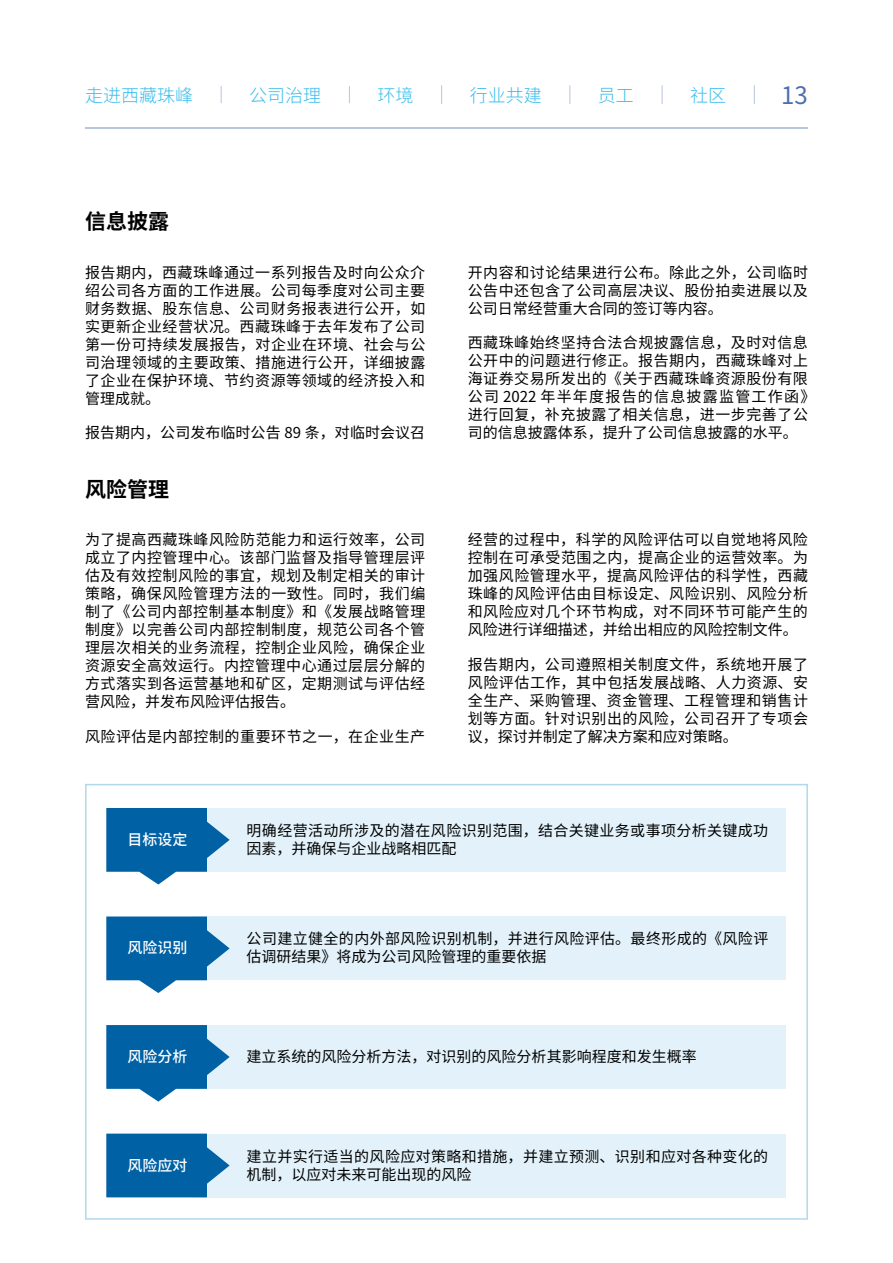
<style>
.page{position:relative;width:893px;height:1263px;background:#fff}
.page>*{position:absolute;margin:0;border:0;box-sizing:border-box;transform-origin:0 0}
.t1{font:24px "Noto Sans Hans";color:#4d6eaf}
.t2{font:700 21px "Noto Sans Hans";color:#000}
.t3{font:300 18px "Noto Sans Hans";color:#37bced}
.t4{font:15px/18px "Noto Sans Hans";letter-spacing:.025em;color:#000;text-align:justify}
.t5{font:15px "Noto Sans Hans";color:#000}
.t6{font:15px "Noto Sans Hans";letter-spacing:.005em;color:#000}
.t7{font:500 15px "Noto Sans Hans";color:#fff}
</style>
<div class="page">
<hr style="left:85px;top:128px;width:723px;height:1px;background:#b8c5df">
<svg style="left:221px;top:86px;width:1px;height:17px"></svg>
<svg style="left:441px;top:85px;width:1px;height:19px"></svg>
<svg style="left:349px;top:86px;width:1px;height:17px"></svg>
<svg style="left:569px;top:85px;width:1px;height:19px"></svg>
<svg style="left:662px;top:85px;width:1px;height:19px"></svg>
<svg style="left:754px;top:85px;width:1px;height:19px"></svg>
<div style="left:85px;top:784px;width:723px;height:436px;border:2px solid #b0d9ed"></div>
<div style="left:193px;top:1133px;width:592px;height:64px;background:#e3f2fa"></div>
<svg style="left:106px;top:1133px;width:124px;height:64px;background:#2176b1"></svg>
<div style="left:193px;top:808px;width:592px;height:64px;background:#e3f2fa"></div>
<svg style="left:106px;top:808px;width:124px;height:76px"></svg>
<div style="left:193px;top:916px;width:592px;height:64px;background:#e3f2fa"></div>
<svg style="left:106px;top:916px;width:124px;height:77px"></svg>
<div style="left:193px;top:1025px;width:592px;height:64px;background:#e3f2fa"></div>
<svg style="left:106px;top:1025px;width:124px;height:76px"></svg>
<p class="t3" style="left:85px;top:85px;width:109px">走进西藏珠峰</p>
<p class="t3" style="left:249px;top:85px;width:73px">公司治理</p>
<p class="t3" style="left:377px;top:85px;width:37px">环境</p>
<p class="t3" style="left:470px;top:85px;width:73px">行业共建</p>
<p class="t3" style="left:598px;top:85px;width:37px">员工</p>
<p class="t3" style="left:690px;top:85px;width:37px">社区</p>
<h1 class="t1" style="left:781px;top:82px;width:28px">13</h1>
<h2 class="t2" style="left:85px;top:210px;width:85px">信息披露</h2>
<p class="t4" style="left:85px;top:264px;width:342px">报告期内，西藏珠峰通过一系列报告及时向公众介绍公司各方面的工作进展。公司每季度对公司主要财务数据、股东信息、公司财务报表进行公开，如实更新企业经营状况。西藏珠峰于去年发布了公司第一份可持续发展报告，对企业在环境、社会与公司治理领域的主要政策、措施进行公开，详细披露了企业在保护环境、节约资源等领域的经济投入和管理成就。</p>
<p class="t6" style="left:85px;top:424px;width:342px">报告期内，公司发布临时公告 89 条，对临时会议召</p>
<h2 class="t2" style="left:85px;top:477px;width:85px">风险管理</h2>
<p class="t4" style="left:85px;top:531px;width:342px">为了提高西藏珠峰风险防范能力和运行效率，公司成立了内控管理中心。该部门监督及指导管理层评估及有效控制风险的事宜，规划及制定相关的审计策略，确保风险管理方法的一致性。同时，我们编制了《公司内部控制基本制度》和《发展战略管理制度》以完善公司内部控制制度，规范公司各个管理层次相关的业务流程，控制企业风险，确保企业资源安全高效运行。内控管理中心通过层层分解的方式落实到各运营基地和矿区，定期测试与评估经营风险，并发布风险评估报告。</p>
<p class="t4" style="left:85px;top:727px;width:342px">风险评估是内部控制的重要环节之一，在企业生产</p>
<p class="t4" style="left:468px;top:264px;width:342px">开内容和讨论结果进行公布。除此之外，公司临时公告中还包含了公司高层决议、股份拍卖进展以及公司日常经营重大合同的签订等内容。</p>
<p class="t4" style="left:468px;top:334px;width:349px;text-align:left">西藏珠峰始终坚持合法合规披露信息，及时对信息公开中的问题进行修正。报告期内，西藏珠峰对上海证券交易所发出的《关于西藏珠峰资源股份有限公司 2022 年半年度报告的信息披露监管工作函》进行回复，补充披露了相关信息，进一步完善了公司的信息披露体系，提升了公司信息披露的水平。</p>
<p class="t4" style="left:468px;top:531px;width:342px">经营的过程中，科学的风险评估可以自觉地将风险控制在可承受范围之内，提高企业的运营效率。为加强风险管理水平，提高风险评估的科学性，西藏珠峰的风险评估由目标设定、风险识别、风险分析和风险应对几个环节构成，对不同环节可能产生的风险进行详细描述，并给出相应的风险控制文件。</p>
<p class="t4" style="left:468px;top:655px;width:342px">报告期内，公司遵照相关制度文件，系统地开展了风险评估工作，其中包括发展战略、人力资源、安全生产、采购管理、资金管理、工程管理和销售计划等方面。针对识别出的风险，公司召开了专项会议，探讨并制定了解决方案和应对策略。</p>
<p class="t7" style="left:128px;top:831px;width:61px">目标设定</p>
<p class="t7" style="left:128px;top:939px;width:61px">风险识别</p>
<p class="t4" style="left:247px;top:822px;width:523px">明确经营活动所涉及的潜在风险识别范围，结合关键业务或事项分析关键成功因素，并确保与企业战略相匹配</p>
<p class="t4" style="left:247px;top:930px;width:523px">公司建立健全的内外部风险识别机制，并进行风险评估。最终形成的《风险评估调研结果》将成为公司风险管理的重要依据</p>
<p class="t7" style="left:128px;top:1048px;width:61px">风险分析</p>
<p class="t5" style="left:247px;top:1048px;width:451px">建立系统的风险分析方法，对识别的风险分析其影响程度和发生概率</p>
<p class="t7" style="left:128px;top:1156px;width:61px">风险应对</p>
<p class="t4" style="left:247px;top:1147px;width:523px">建立并实行适当的风险应对策略和措施，并建立预测、识别和应对各种变化的机制，以应对未来可能出现的风险</p>
</div>
